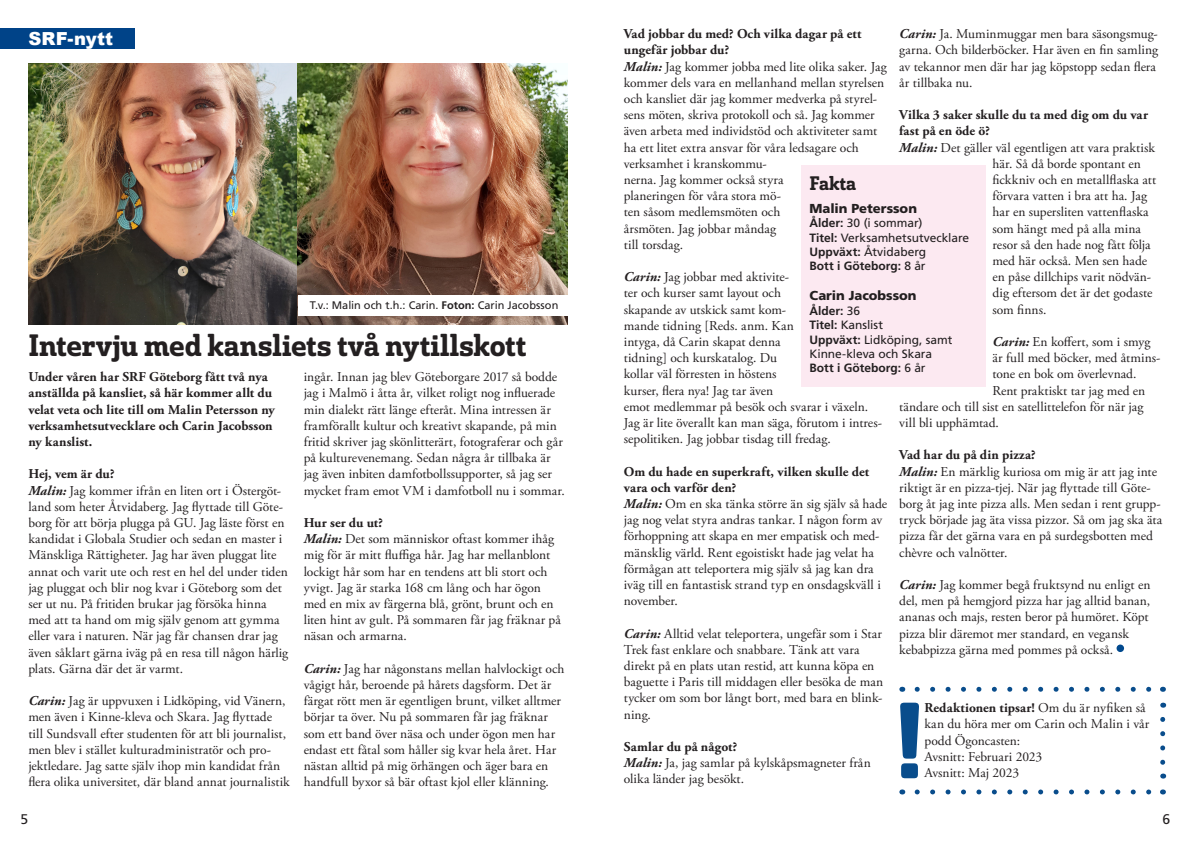
<style>
.page{position:relative;width:1191px;height:842px;background:#fff}
.page>*{position:absolute;margin:0;border:0;box-sizing:border-box;transform-origin:0 0}
.t1{font:105px "Solitas Slab Nor Dem";color:#094d8c}
.t2{font:30px "Solitas Slab Nor Dem";letter-spacing:-.005em;color:#231f20}
.t3{font:19px "Solitas Slab Nor Dem";color:#231f20}
.t4{font:900 18px "Arial";letter-spacing:.005em;color:#fff}
.t5{font:14px "Frutiger LT Std";color:#231f20}
.t6{font:13.5px/16.2px "Adobe Garamond Pro";color:#231f20}
.t7{font:700 13.5px/16.2px "Adobe Garamond Pro";letter-spacing:.005em;color:#231f20}
.t8{font:900 13px "Frutiger LT Std";letter-spacing:-.005em;color:#231f20}
.t9{font:12px/14.4px "Frutiger LT Std";letter-spacing:-.005em;color:#231f20}
.t10{font:11px "Frutiger LT Std";letter-spacing:-.005em;color:#231f20}
.s1{font-weight:700}
.s2{font-weight:700;font-style:italic}
</style>
<div class="page">
<div style="left:0;top:28px;width:135px;height:21px;background:#004388"></div>
<img style="left:28px;top:63px;width:539px;height:261px">
<div style="left:801px;top:166px;width:184px;height:221px;background:#fce9f1"></div>
<div style="left:1116px;top:644px;width:8px;height:8px;background:#01498e;border-radius:50%"></div>
<div style="left:298px;top:295px;width:278px;height:20px;background:#fff"></div>
<svg style="left:917px;top:687px;width:235px;height:5px"></svg>
<svg style="left:1160px;top:719px;width:5px;height:59px"></svg>
<svg style="left:917px;top:789px;width:235px;height:5px"></svg>
<p class="t4" style="left:28px;top:25px;width:86px">SRF-nytt</p>
<p class="t10" style="left:310px;top:298px;width:250px">T.v.: Malin och t.h.: Carin. <span class="s1">Foton:</span> Carin Jacobsson</p>
<p class="t2" style="left:28px;top:326px;width:499px">Intervju med kansliets två nytillskott</p>
<p class="t7" style="left:28px;top:369px;width:248px">Under våren har SRF Göteborg fått två nya anställda på kansliet, så här kommer allt du velat veta och lite till om Malin Petersson ny verksamhetsutvecklare och Carin Jacobsson ny kanslist.</p>
<p class="t6" style="left:28px;top:466px;width:261px"><span class="s1">Hej, vem är du?<br></span><span class="s2">Malin:</span> Jag kommer ifrån en liten ort i Östergöt&shy;land som heter Åtvidaberg. Jag flyttade till Göte&shy;borg för att börja plugga på GU. Jag läste först en kandidat i Globala Studier och sedan en master i Mänskliga Rättigheter. Jag har även pluggat lite annat och varit ute och rest en hel del under tiden jag pluggat och blir nog kvar i Göteborg som det ser ut nu. På fritiden brukar jag försöka hinna med att ta hand om mig själv genom att gymma eller vara i naturen. När jag får chansen drar jag även såklart gärna iväg på en resa till någon härlig plats. Gärna där det är varmt.</p>
<p class="t6" style="left:28px;top:693px;width:263px"><span class="s2">Carin:</span> Jag är uppvuxen i Lidköping, vid Vänern, men även i Kinne-kleva och Skara. Jag flyttade till Sundsvall efter studenten för att bli journalist, men blev i stället kulturadministratör och pro&shy;jektledare. Jag satte själv ihop min kandidat från flera olika universitet, där bland annat journalistik</p>
<p class="t5" style="left:21px;top:811px;width:9px">5</p>
<p class="t6" style="left:304px;top:369px;width:263px">ingår. Innan jag blev Göteborgare 2017 så bodde jag i Malmö i åtta år, vilket roligt nog influerade min dialekt rätt länge efteråt. Mina intressen är framförallt kultur och kreativt skapande, på min fritid skriver jag skönlitterärt, fotograferar och går på kulturevenemang. Sedan några år tillbaka är jag även inbiten damfotbollssupporter, så jag ser mycket fram emot VM i damfotboll nu i sommar.</p>
<p class="t6" style="left:304px;top:515px;width:259px"><span class="s1">Hur ser du ut?<br></span><span class="s2">Malin:</span> Det som människor oftast kommer ihåg mig för är mitt fluffiga hår. Jag har mellanblont lockigt hår som har en tendens att bli stort och yvigt. Jag är starka 168 cm lång och har ögon med en mix av färgerna blå, grönt, brunt och en liten hint av gult. På sommaren får jag fräknar på näsan och armarna.</p>
<p class="t6" style="left:304px;top:661px;width:262px"><span class="s2">Carin:</span> Jag har någonstans mellan halvlockigt och vågigt hår, beroende på hårets dagsform. Det är färgat rött men är egentligen brunt, vilket alltmer börjar ta över. Nu på sommaren får jag fräknar som ett band över näsa och under ögon men har endast ett fåtal som håller sig kvar hela året. Har nästan alltid på mig örhängen och äger bara en handfull byxor så bär oftast kjol eller klänning.</p>
<p class="t6" style="left:624px;top:26px;width:264px"><span class="s1">Vad jobbar du med? Och vilka dagar på ett ungefär jobbar du?<br></span><span class="s2">Malin:</span> Jag kommer jobba med lite olika saker. Jag kommer dels vara en mellanhand mellan styrelsen och kansliet där jag kommer medverka på styrel&shy;sens möten, skriva protokoll och så. Jag kommer även arbeta med individstöd och aktiviteter samt ha ett litet extra ansvar för våra ledsagare och verksamhet i kranskommu-<br>nerna. Jag kommer också styra<br>planeringen för våra stora mö-<br>ten såsom medlemsmöten och<br>årsmöten. Jag jobbar måndag<br>till torsdag.</p>
<p class="t6" style="left:624px;top:269px;width:260px"><span class="s2">Carin:</span> Jag jobbar med aktivite-<br>ter och kurser samt layout och<br>skapande av utskick samt kom-<br>mande tidning [Reds. anm. Kan<br>intyga, då Carin skapat denna<br>tidning] och kurskatalog. Du<br>kollar väl förresten in höstens<br>kurser, flera nya! Jag tar även<br>emot medlemmar på besök och svarar i växeln.<br>Jag är lite överallt kan man säga, förutom i intres&shy;sepolitiken. Jag jobbar tisdag till fredag.</p>
<p class="t6" style="left:624px;top:464px;width:265px"><span class="s1">Om du hade en superkraft, vilken skulle det vara och varför den?<br></span><span class="s2">Malin:</span> Om en ska tänka större än sig själv så hade jag nog velat styra andras tankar. I någon form av förhoppning att skapa en mer empatisk och med&shy;mänsklig värld. Rent egoistiskt hade jag velat ha förmågan att teleportera mig själv så jag kan dra iväg till en fantastisk strand typ en onsdagskväll i november.</p>
<p class="t6" style="left:624px;top:626px;width:261px"><span class="s2">Carin:</span> Alltid velat teleportera, ungefär som i Star Trek fast enklare och snabbare. Tänk att vara direkt på en plats utan restid, att kunna köpa en baguette i Paris till middagen eller besöka de man tycker om som bor långt bort, med bara en blink&shy;ning.</p>
<p class="t6" style="left:624px;top:739px;width:248px"><span class="s1">Samlar du på något?<br></span><span class="s2">Malin:</span> Ja, jag samlar på kylskåpsmagneter från olika länder jag besökt.</p>
<p class="t6" style="left:899px;top:26px;width:260px"><span class="s2">Carin:</span> Ja. Muminmuggar men bara säsongsmug&shy;garna. Och bilderböcker. Har även en fin samling av tekannor men där har jag köpstopp sedan flera år tillbaka nu.</p>
<p class="t7" style="left:899px;top:107px;width:250px">Vilka 3 saker skulle du ta med dig om du var</p>
<p class="t7" style="left:899px;top:123px;width:92px">fast på en öde ö?</p>
<p class="t6" style="left:899px;top:140px;width:257px"><span class="s2">Malin:</span> Det gäller väl egentligen att vara praktisk</p>
<p class="t6" style="left:992px;top:156px;width:150px">här. Så då borde spontant en</p>
<p class="t6" style="left:992px;top:172px;width:165px">fickkniv och en metallflaska att</p>
<p class="t6" style="left:992px;top:188px;width:156px">förvara vatten i bra att ha. Jag</p>
<p class="t6" style="left:992px;top:204px;width:158px">har en supersliten vattenflaska</p>
<p class="t6" style="left:992px;top:221px;width:150px">som hängt med på alla mina</p>
<p class="t6" style="left:992px;top:237px;width:160px">resor så den hade nog fått följa</p>
<p class="t6" style="left:992px;top:253px;width:156px">med här också. Men sen hade</p>
<p class="t6" style="left:992px;top:269px;width:160px">en påse dillchips varit nödvän-</p>
<p class="t6" style="left:992px;top:285px;width:161px">dig eftersom det är det godaste</p>
<p class="t6" style="left:992px;top:302px;width:55px">som finns.</p>
<p class="t6" style="left:992px;top:334px;width:159px"><span class="s2">Carin:</span> En koffert, som i smyg</p>
<p class="t6" style="left:992px;top:350px;width:170px">är full med böcker, med åtmins-</p>
<p class="t6" style="left:992px;top:366px;width:145px">tone en bok om överlevnad.</p>
<p class="t6" style="left:992px;top:383px;width:154px">Rent praktiskt tar jag med en</p>
<p class="t6" style="left:899px;top:399px;width:246px">tändare och till sist en satellittelefon för när jag</p>
<p class="t6" style="left:899px;top:415px;width:101px">vill bli upphämtad.</p>
<p class="t6" style="left:899px;top:447px;width:264px"><span class="s1">Vad har du på din pizza?<br></span><span class="s2">Malin:</span> En märklig kuriosa om mig är att jag inte riktigt är en pizza-tjej. När jag flyttade till Göte&shy;borg åt jag inte pizza alls. Men sedan i rent grupp&shy;tryck började jag äta vissa pizzor. Så om jag ska äta pizza får det gärna vara en på surdegsbotten med chèvre och valnötter.</p>
<p class="t6" style="left:899px;top:577px;width:253px"><span class="s2">Carin:</span> Jag kommer begå fruktsynd nu enligt en del, men på hemgjord pizza har jag alltid banan, ananas och majs, resten beror på humöret. Köpt pizza blir däremot mer standard, en vegansk kebabpizza gärna med pommes på också.</p>
<p class="t3" style="left:809px;top:171px;width:48px">Fakta</p>
<p class="t8" style="left:809px;top:200px;width:109px">Malin Petersson</p>
<p class="t9" style="left:809px;top:216px;width:161px"><span class="s1">Ålder:</span> 30 (i sommar)<br><span class="s1">Titel:</span> Verksamhetsutvecklare<br><span class="s1">Uppväxt:</span> Åtvidaberg<br><span class="s1">Bott i Göteborg:</span> 8 år</p>
<p class="t8" style="left:809px;top:288px;width:108px">Carin Jacobsson</p>
<p class="t9" style="left:809px;top:303px;width:144px"><span class="s1">Ålder:</span> 36<br><span class="s1">Titel:</span> Kanslist<br><span class="s1">Uppväxt:</span> Lidköping, samt<br>Kinne-kleva och Skara<br><span class="s1">Bott i Göteborg:</span> 6 år</p>
<p class="t1" style="left:893px;top:673px;width:34px">!</p>
<p class="t6" style="left:924px;top:700px;width:226px"><span class="s1">Redaktionen tipsar!</span> Om du är nyfiken så kan du höra mer om Carin och Malin i vår podd Ögoncasten:</p>
<p class="t6" style="left:924px;top:749px;width:119px">Avsnitt: Februari 2023</p>
<p class="t6" style="left:924px;top:765px;width:96px">Avsnitt: Maj 2023</p>
<p class="t5" style="left:1162px;top:811px;width:9px">6</p>
</div>
